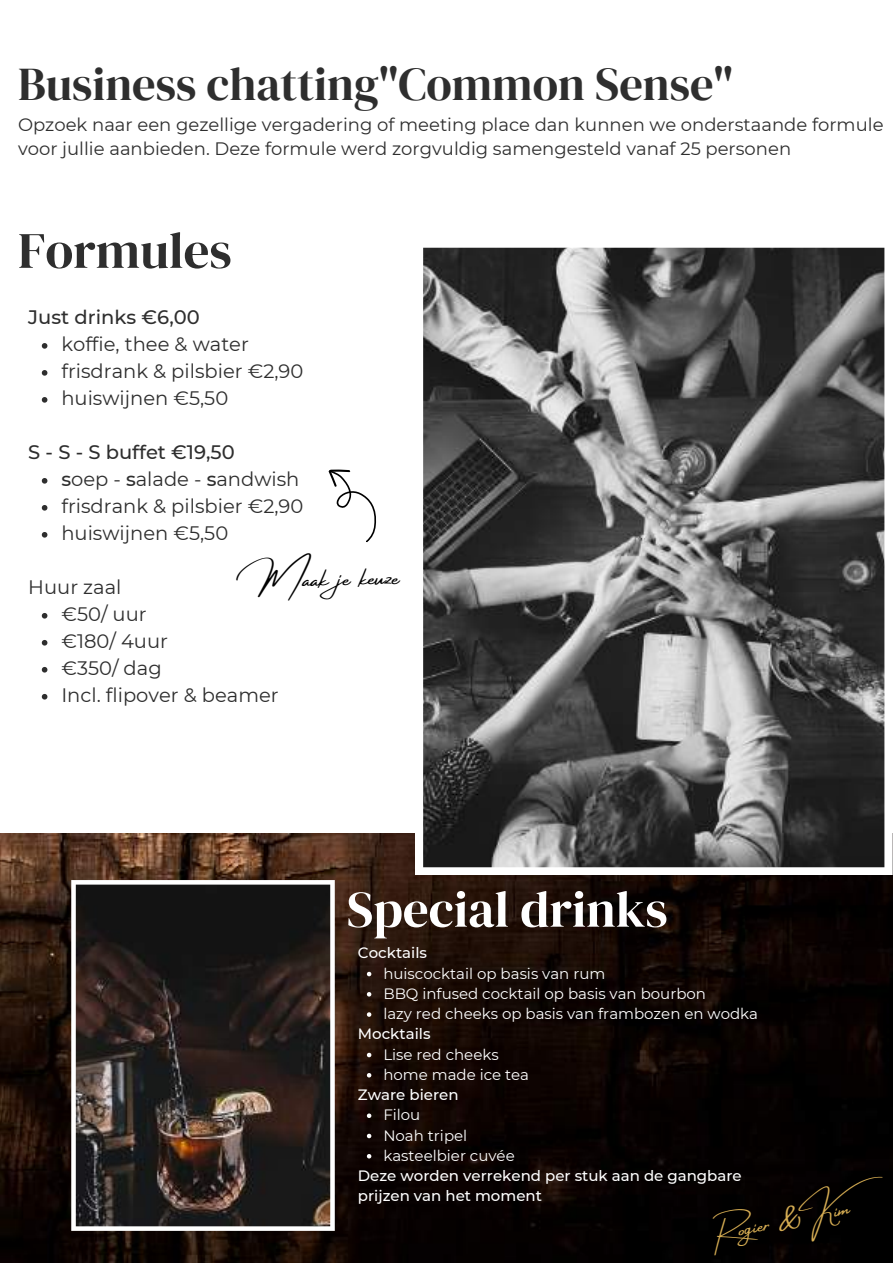
<style>
.page{position:relative;width:893px;height:1264px;background:#fff}
.page>*{position:absolute;margin:0;border:0;box-sizing:border-box;transform-origin:0 0}
.t1{font:51px "DM Serif Display";color:#fff}
.t2{font:51px "DM Serif Display";color:#2e2e2e}
.t3{font:46.5px "DM Serif Display";color:#2e2e2e}
.t4{font:25.5px "Amsterdam Four";color:#000}
.t5{font:22.35px "Amsterdam Four";color:#d6ad53}
.t6{font:19.5px/27px "Montserrat";color:#2e2e2e}
.t7{font:500 19.5px "Montserrat";color:#2e2e2e}
.t8{font:18px/24.8px "Montserrat";color:#2e2e2e}
.t9{font:15px/20.2px "Montserrat";color:#fff}
.t10{font:500 15px/20.2px "Montserrat";color:#fff}
.s1{font-weight:500}
</style>
<div class="page">
<img style="left:0;top:833px;width:892px;height:429px">
<svg style="left:415px;top:247px;width:477px;height:628px;background:#636363"></svg>
<svg style="left:328px;top:469px;width:49px;height:74px"></svg>
<svg style="left:71px;top:880px;width:264px;height:350px;background:#37302e"></svg>
<svg style="left:42px;top:343px;width:5px;height:6px"></svg>
<svg style="left:42px;top:370px;width:5px;height:5px"></svg>
<svg style="left:42px;top:397px;width:5px;height:5px"></svg>
<svg style="left:42px;top:478px;width:5px;height:5px"></svg>
<svg style="left:42px;top:505px;width:5px;height:5px"></svg>
<svg style="left:42px;top:532px;width:5px;height:5px"></svg>
<svg style="left:42px;top:613px;width:5px;height:5px"></svg>
<svg style="left:42px;top:640px;width:5px;height:5px"></svg>
<svg style="left:42px;top:667px;width:5px;height:5px"></svg>
<svg style="left:42px;top:694px;width:5px;height:5px"></svg>
<svg style="left:367px;top:971px;width:4px;height:5px"></svg>
<svg style="left:367px;top:992px;width:4px;height:4px"></svg>
<svg style="left:367px;top:1012px;width:4px;height:4px"></svg>
<svg style="left:367px;top:1052px;width:4px;height:5px"></svg>
<svg style="left:367px;top:1073px;width:4px;height:4px"></svg>
<svg style="left:367px;top:1113px;width:4px;height:4px"></svg>
<svg style="left:367px;top:1133px;width:4px;height:5px"></svg>
<svg style="left:367px;top:1153px;width:4px;height:5px"></svg>
<h2 class="t3" style="left:18px;top:52px;width:716px">Business chatting"Common Sense"</h2>
<p class="t8" style="left:18px;top:112px;width:867px">Opzoek naar een gezellige vergadering of meeting place dan kunnen we onderstaande formule voor jullie aanbieden. Deze formule werd zorgvuldig samengesteld vanaf 25 personen</p>
<h1 class="t2" style="left:18px;top:215px;width:215px">Formules</h1>
<p class="t7" style="left:28px;top:305px;width:173px">Just drinks €6,00</p>
<p class="t6" style="left:61px;top:330px;width:243px">koffie, thee &amp; water frisdrank &amp; pilsbier €2,90 huiswijnen €5,50</p>
<p class="t7" style="left:28px;top:440px;width:208px">S - S - S buffet €19,50</p>
<p class="t6" style="left:61px;top:465px;width:243px"><span class="s1">s</span>oep - <span class="s1">s</span>alade - <span class="s1">s</span>andwish frisdrank &amp; pilsbier €2,90 huiswijnen €5,50</p>
<p class="t6" style="left:28px;top:573px;width:95px">Huur zaal</p>
<h3 class="t4" style="left:256px;top:567px;width:144px;rotate:-2deg">Maak je keuze</h3>
<p class="t6" style="left:61px;top:600px;width:219px">€50/ uur<br>€180/ 4uur<br>€350/ dag<br>Incl. flipover &amp; beamer</p>
<h1 class="t1" style="left:347px;top:873px;width:322px">Special drinks</h1>
<p class="t10" style="left:358px;top:942px;width:71px">Cocktails</p>
<p class="t9" style="left:383px;top:963px;width:376px">huiscocktail op basis van rum<br>BBQ infused cocktail op basis van bourbon<br>lazy red cheeks op basis van frambozen en wodka</p>
<p class="t9" style="left:383px;top:1044px;width:147px">Lise red cheeks home made ice tea</p>
<p class="t9" style="left:383px;top:1104px;width:133px">Filou<br>Noah tripel kasteelbier cuvée</p>
<p class="t10" style="left:358px;top:1023px;width:74px">Mocktails</p>
<p class="t10" style="left:358px;top:1084px;width:102px">Zware bieren</p>
<p class="t10" style="left:358px;top:1165px;width:385px">Deze worden verrekend per stuk aan de gangbare prijzen van het moment</p>
<p class="t5" style="left:712px;top:1222px;width:139px;rotate:-11deg">Rogier &amp; Kim</p>
</div>
